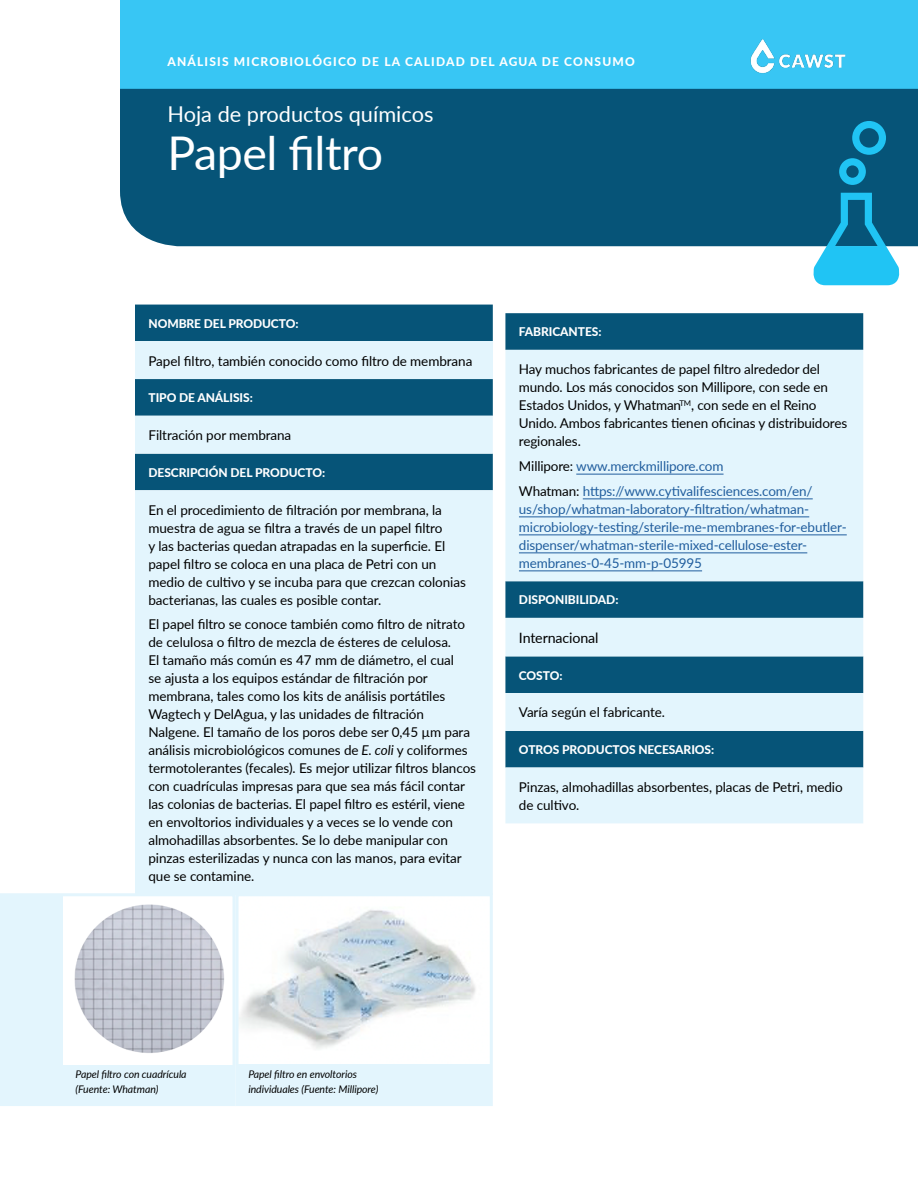
<style>
.page{position:relative;width:918px;height:1188px;background:#fff}
.page>*{position:absolute;margin:0;border:0;box-sizing:border-box;transform-origin:0 0}
.t1{font:46.5px "Lato";letter-spacing:-.01em;color:#fff}
.t2{font:21.75px "Lato";color:#fff}
.t3{font:14.25px "Lato";letter-spacing:-.01em;color:#000}
.t4{font:13.5px/18px "Lato";letter-spacing:-.005em;color:#000}
.t5{font:13.5px/18px "Lato";letter-spacing:-.01em;color:#215e9e}
.t6{font:800 12px "Lato";letter-spacing:-.005em;color:#fff}
.t7{font:800 12px "Lato";letter-spacing:.1em;color:#fff}
.t8{font:italic 10.5px/15px "Lato";letter-spacing:-.005em;color:#000}
.s1{font-style:italic}
.s2{color:#000}
</style>
<div class="page">
<div style="left:120px;top:0;width:798px;height:89px;background:#38c6f4"></div>
<div style="left:120px;top:89px;width:798px;height:157px;background:#065478"></div>
<img style="left:750px;top:40px;width:96px;height:34px">
<svg style="left:839px;top:121px;width:47px;height:64px;background:#0e7aa2"></svg>
<svg style="left:812px;top:193px;width:89px;height:92px;background:#2093bb"></svg>
<div style="left:135px;top:305px;width:358px;height:111px;background:#065478"></div>
<div style="left:135px;top:341px;width:358px;height:38px;background:#e3f5fd"></div>
<svg style="left:135px;top:416px;width:358px;height:477px;background:#d2e8f2"></svg>
<div style="left:505px;top:313px;width:358px;height:37px;background:#065478"></div>
<svg style="left:505px;top:350px;width:358px;height:473px;background:#aecedd"></svg>
<hr style="left:576px;top:474px;width:148px;height:1px;background:#215e9e">
<hr style="left:583px;top:499px;width:230px;height:1px;background:#215e9e">
<hr style="left:519px;top:517px;width:290px;height:1px;background:#215e9e">
<hr style="left:519px;top:535px;width:328px;height:1px;background:#215e9e">
<hr style="left:519px;top:553px;width:288px;height:1px;background:#215e9e">
<hr style="left:519px;top:571px;width:183px;height:1px;background:#215e9e">
<div style="left:237px;top:895px;width:254px;height:210px;background:#e3f5fd"></div>
<img style="left:240px;top:897px;width:249px;height:167px">
<div style="left:236px;top:893px;width:257px;height:213px;border:3px solid #e3f5fd"></div>
<svg style="left:0;top:893px;width:236px;height:213px"></svg>
<p class="t7" style="left:167px;top:53px;width:469px">ANÁLISIS MICROBIOLÓGICO DE LA CALIDAD DEL AGUA DE CONSUMO</p>
<h2 class="t2" style="left:167px;top:98px;width:268px">Hoja de productos químicos</h2>
<h1 class="t1" style="left:167px;top:120px;width:217px">Papel filtro</h1>
<p class="t6" style="left:148px;top:314px;width:152px">NOMBRE DEL PRODUCTO:</p>
<p class="t4" style="left:148px;top:351px;width:325px">Papel filtro, también conocido como filtro de membrana</p>
<p class="t6" style="left:148px;top:389px;width:106px">TIPO DE ANÁLISIS:</p>
<p class="t4" style="left:148px;top:426px;width:144px">Filtración por membrana</p>
<p class="t6" style="left:148px;top:463px;width:178px">DESCRIPCIÓN DEL PRODUCTO:</p>
<p class="t4" style="left:148px;top:500px;width:319px">En el procedimiento de filtración por membrana, la muestra de agua se filtra a través de un papel filtro<br>y las bacterias quedan atrapadas en la superficie. El papel filtro se coloca en una placa de Petri con un medio de cultivo y se incuba para que crezcan colonias bacterianas, las cuales es posible contar.</p>
<p class="t4" style="left:148px;top:615px;width:329px">El papel filtro se conoce también como filtro de nitrato de celulosa o filtro de mezcla de ésteres de celulosa.<br>El tamaño más común es 47 mm de diámetro, el cual<br>se ajusta a los equipos estándar de filtración por membrana, tales como los kits de análisis portátiles Wagtech y DelAgua, y las unidades de filtración Nalgene. El tamaño de los poros debe ser 0,45 µm para análisis microbiológicos comunes de <span class="s1">E. coli</span> y coliformes termotolerantes (fecales). Es mejor utilizar filtros blancos con cuadrículas impresas para que sea más fácil contar las colonias de bacterias. El papel filtro es estéril, viene en envoltorios individuales y a veces se lo vende con almohadillas absorbentes. Se lo debe manipular con pinzas esterilizadas y nunca con las manos, para evitar que se contamine.</p>
<p class="t6" style="left:519px;top:323px;width:84px">FABRICANTES:</p>
<p class="t4" style="left:519px;top:360px;width:330px">Hay muchos fabricantes de papel filtro alrededor del mundo. Los más conocidos son Millipore, con sede en Estados Unidos, y Whatman<sup>TM</sup>, con sede en el Reino Unido. Ambos fabricantes tienen oficinas y distribuidores regionales.</p>
<p class="t5" style="left:519px;top:453px;width:295px;line-height:24.8px"><span class="s2">Millipore:</span> www.merckmillipore.com<br><span class="s2">Whatman:</span> https://www.cytivalifesciences.com/en/</p>
<p class="t5" style="left:519px;top:499px;width:329px">us/shop/whatman-laboratory-filtration/whatman&shy;microbiology-testing/sterile-me-membranes-for-ebutler&shy;dispenser/whatman-sterile-mixed-cellulose-ester&shy;membranes-0-45-mm-p-05995</p>
<p class="t6" style="left:519px;top:591px;width:101px">DISPONIBILIDAD:</p>
<p class="t3" style="left:519px;top:627px;width:81px">Internacional</p>
<p class="t6" style="left:519px;top:666px;width:45px">COSTO:</p>
<p class="t4" style="left:519px;top:703px;width:148px">Varía según el fabricante.</p>
<p class="t6" style="left:519px;top:741px;width:197px">OTROS PRODUCTOS NECESARIOS:</p>
<p class="t4" style="left:519px;top:777px;width:325px">Pinzas, almohadillas absorbentes, placas de Petri, medio de cultivo.</p>
<p class="t8" style="left:76px;top:1066px;width:113px">Papel filtro con cuadrícula (Fuente: Whatman)</p>
<p class="t8" style="left:248px;top:1066px;width:132px">Papel filtro en envoltorios individuales (Fuente: Millipore)</p>
</div>
